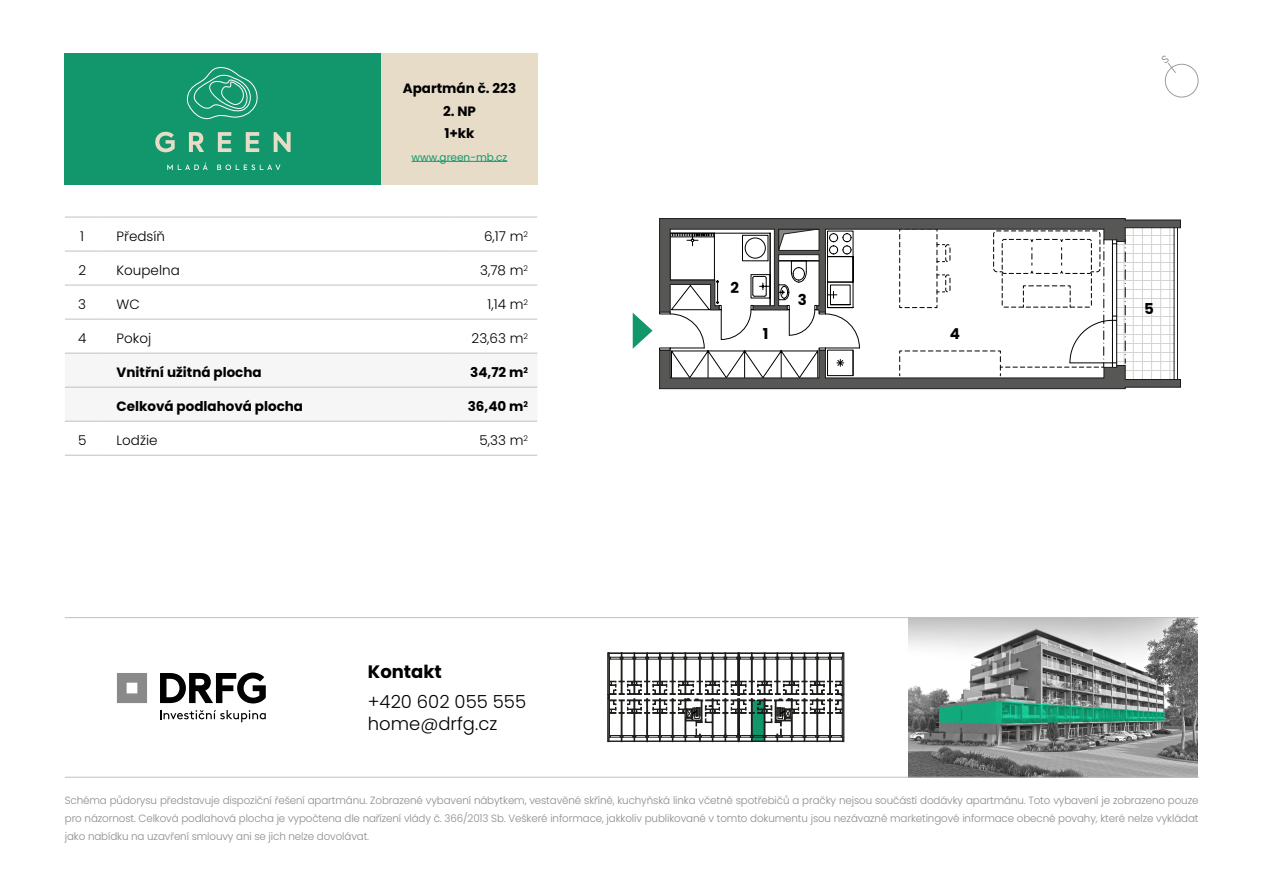
<style>
.page{position:relative;width:1263px;height:893px;background:#fff}
.page>*{position:absolute;margin:0;border:0;box-sizing:border-box;transform-origin:0 0}
.t1{font:300 18px/21.6px "Poppins";color:#000}
.t2{font:700 18px "Poppins";color:#000}
.t3{font:700 15px "Poppins";color:#000}
.t4{font:700 13.5px/22.5px "Poppins";color:#000}
.t5{font:300 13.5px "Poppins";color:#000}
.t6{font:300 10.5px/18px "Poppins";letter-spacing:-.01em;color:#8a8a8b;text-align:justify}
.t7{font:10.5px "Poppins";color:#10986c}
</style>
<div class="page">
<div style="left:381px;top:53px;width:157px;height:132px;background:#e6dcc8"></div>
<div style="left:65px;top:386px;width:472px;height:35px;background:#f6f6f6"></div>
<hr style="left:65px;top:217px;width:35px;height:1px;background:#c1c0c0">
<hr style="left:100px;top:217px;width:349px;height:1px;background:#c1c0c0">
<hr style="left:449px;top:217px;width:88px;height:1px;background:#c1c0c0">
<hr style="left:65px;top:251px;width:35px;height:1px;background:#c1c0c0">
<hr style="left:100px;top:251px;width:349px;height:1px;background:#c1c0c0">
<hr style="left:449px;top:251px;width:88px;height:1px;background:#c1c0c0">
<hr style="left:65px;top:285px;width:35px;height:1px;background:#c1c0c0">
<hr style="left:100px;top:285px;width:349px;height:1px;background:#c1c0c0">
<hr style="left:449px;top:285px;width:88px;height:1px;background:#c1c0c0">
<hr style="left:65px;top:319px;width:35px;height:1px;background:#c1c0c0">
<hr style="left:100px;top:319px;width:349px;height:1px;background:#c1c0c0">
<hr style="left:449px;top:319px;width:88px;height:1px;background:#c1c0c0">
<hr style="left:65px;top:387px;width:35px;height:1px;background:#c1c0c0">
<hr style="left:100px;top:387px;width:349px;height:1px;background:#c1c0c0">
<hr style="left:449px;top:387px;width:88px;height:1px;background:#c1c0c0">
<hr style="left:65px;top:455px;width:35px;height:1px;background:#c1c0c0">
<hr style="left:100px;top:455px;width:349px;height:1px;background:#c1c0c0">
<hr style="left:449px;top:455px;width:88px;height:1px;background:#c1c0c0">
<hr style="left:65px;top:353px;width:35px;height:1px;background:#c1c0c0">
<hr style="left:100px;top:353px;width:349px;height:1px;background:#c1c0c0">
<hr style="left:449px;top:353px;width:88px;height:1px;background:#c1c0c0">
<hr style="left:65px;top:421px;width:35px;height:1px;background:#c1c0c0">
<hr style="left:100px;top:421px;width:349px;height:1px;background:#c1c0c0">
<hr style="left:449px;top:421px;width:88px;height:1px;background:#c1c0c0">
<hr style="left:412px;top:161px;width:95px;height:1px;background:#10986c">
<img style="left:908px;top:618px;width:290px;height:159px">
<svg style="left:659px;top:218px;width:522px;height:10px;background:#535352"></svg>
<svg style="left:659px;top:228px;width:522px;height:161px"></svg>
<svg style="left:633px;top:313px;width:19px;height:36px"></svg>
<svg style="left:607px;top:653px;width:237px;height:89px"></svg>
<hr style="left:65px;top:617px;width:1133px;height:1px;background:#c1c0c0">
<hr style="left:65px;top:777px;width:1133px;height:1px;background:#c1c0c0">
<div style="left:65px;top:53px;width:316px;height:132px;background:#11976b"></div>
<svg style="left:155px;top:132px;width:20px;height:20px"></svg>
<svg style="left:189px;top:132px;width:15px;height:20px"></svg>
<svg style="left:218px;top:132px;width:13px;height:20px"></svg>
<svg style="left:246px;top:132px;width:13px;height:20px"></svg>
<svg style="left:274px;top:132px;width:17px;height:20px"></svg>
<svg style="left:217px;top:165px;width:63px;height:5px"></svg>
<svg style="left:186px;top:67px;width:72px;height:53px"></svg>
<svg style="left:167px;top:163px;width:41px;height:7px"></svg>
<svg style="left:160px;top:710px;width:106px;height:12px"></svg>
<svg style="left:160px;top:673px;width:106px;height:30px"></svg>
<svg style="left:117px;top:673px;width:30px;height:30px"></svg>
<svg style="left:1164px;top:63px;width:35px;height:35px"></svg>
<p class="t4" style="left:403px;top:77px;width:115px">Apartmán č. 223</p>
<p class="t4" style="left:443px;top:100px;width:34px">2. NP<br>1+kk</p>
<p class="t7" style="left:412px;top:151px;width:97px">www.green-mb.cz</p>
<p class="t5" style="left:80px;top:229px;width:5px">1</p>
<p class="t5" style="left:117px;top:229px;width:50px">Předsíň</p>
<p class="t5" style="left:484px;top:229px;width:45px">6,17 m<sup>2</sup></p>
<p class="t5" style="left:78px;top:263px;width:9px">2</p>
<p class="t5" style="left:117px;top:263px;width:65px">Koupelna</p>
<p class="t5" style="left:480px;top:263px;width:49px">3,78 m<sup>2</sup></p>
<p class="t5" style="left:78px;top:297px;width:9px">3</p>
<p class="t5" style="left:117px;top:297px;width:25px">WC</p>
<p class="t5" style="left:487px;top:297px;width:42px">1,14 m<sup>2</sup></p>
<p class="t5" style="left:78px;top:331px;width:10px">4</p>
<p class="t5" style="left:117px;top:331px;width:36px">Pokoj</p>
<p class="t5" style="left:472px;top:331px;width:58px">23,63 m<sup>2</sup></p>
<p class="t4" style="left:117px;top:361px;width:147px">Vnitřní užitná plocha</p>
<p class="t4" style="left:470px;top:361px;width:59px">34,72 m<sup>2</sup></p>
<p class="t4" style="left:117px;top:395px;width:188px">Celková podlahová plocha</p>
<p class="t4" style="left:468px;top:395px;width:62px">36,40 m<sup>2</sup></p>
<p class="t5" style="left:78px;top:433px;width:10px">5</p>
<p class="t5" style="left:117px;top:433px;width:42px">Lodžie</p>
<p class="t5" style="left:479px;top:433px;width:50px">5,33 m<sup>2</sup></p>
<h1 class="t2" style="left:368px;top:661px;width:76px">Kontakt</h1>
<h1 class="t1" style="left:368px;top:691px;width:160px">+420 602 055 555 home@drfg.cz</h1>
<h2 class="t3" style="left:730px;top:279px;width:10px">2</h2>
<h2 class="t3" style="left:763px;top:325px;width:7px">1</h2>
<h2 class="t3" style="left:798px;top:291px;width:11px">3</h2>
<h2 class="t3" style="left:950px;top:325px;width:12px">4</h2>
<h2 class="t3" style="left:1144px;top:300px;width:11px">5</h2>
<p class="t6" style="left:65px;top:791px;width:1135px">Schéma půdorysu představuje dispoziční řešení apartmánu. Zobrazené vybavení nábytkem, vestavěné skříně, kuchyňská linka včetně spotřebičů a pračky nejsou součástí dodávky apartmánu. Toto vybavení je zobrazeno pouze pro názornost. Celková podlahová plocha je vypočtena dle nařízení vlády č. 366/2013 Sb. Veškeré informace, jakkoliv publikované v tomto dokumentu jsou nezávazné marketingové informace obecné povahy, které nelze vykládat jako nabídku na uzavření smlouvy ani se jich nelze dovolávat.</p>
</div>
